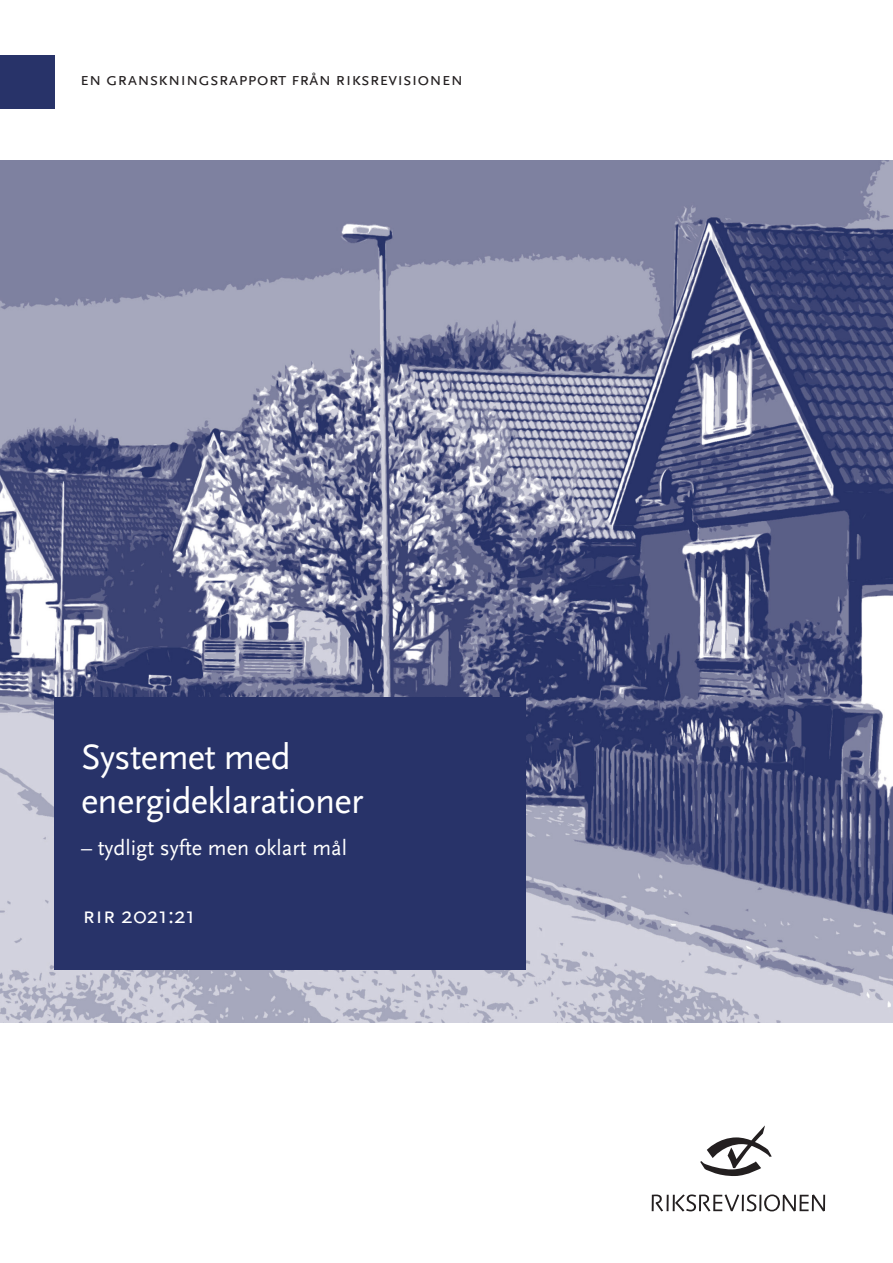
<style>
.page{position:relative;width:893px;height:1263px;background:#fff}
.page>*{position:absolute;margin:0;border:0;box-sizing:border-box;transform-origin:0 0}
.t1{font:36.9px/44.4px "Scala Sans Pro";letter-spacing:-.02em;color:#fff}
.t2{font:24px "Scala Sans Pro";color:#fff}
.t3{font:22.2px "Scala Sans Pro";color:#fff}
.t4{font:18.45px "Scala Sans Caps";color:#231f20}
</style>
<div class="page">
<svg style="left:652px;top:1194px;width:173px;height:17px"></svg>
<svg style="left:700px;top:1125px;width:72px;height:51px"></svg>
<div style="left:0;top:55px;width:54px;height:54px;background:#283369"></div>
<img style="left:0;top:160px;width:893px;height:862px">
<div style="left:54px;top:697px;width:471px;height:272px;background:#283369"></div>
<p class="t4" style="left:80px;top:69px;width:384px">en granskningsrapport från riksrevisionen</p>
<p class="t1" style="left:81px;top:734px;width:284px">Systemet med energideklarationer</p>
<p class="t3" style="left:81px;top:835px;width:267px">– tydligt syfte men oklart mål</p>
<p class="t2" style="left:82px;top:901px;width:114px">rir 2021:21</p>
</div>
